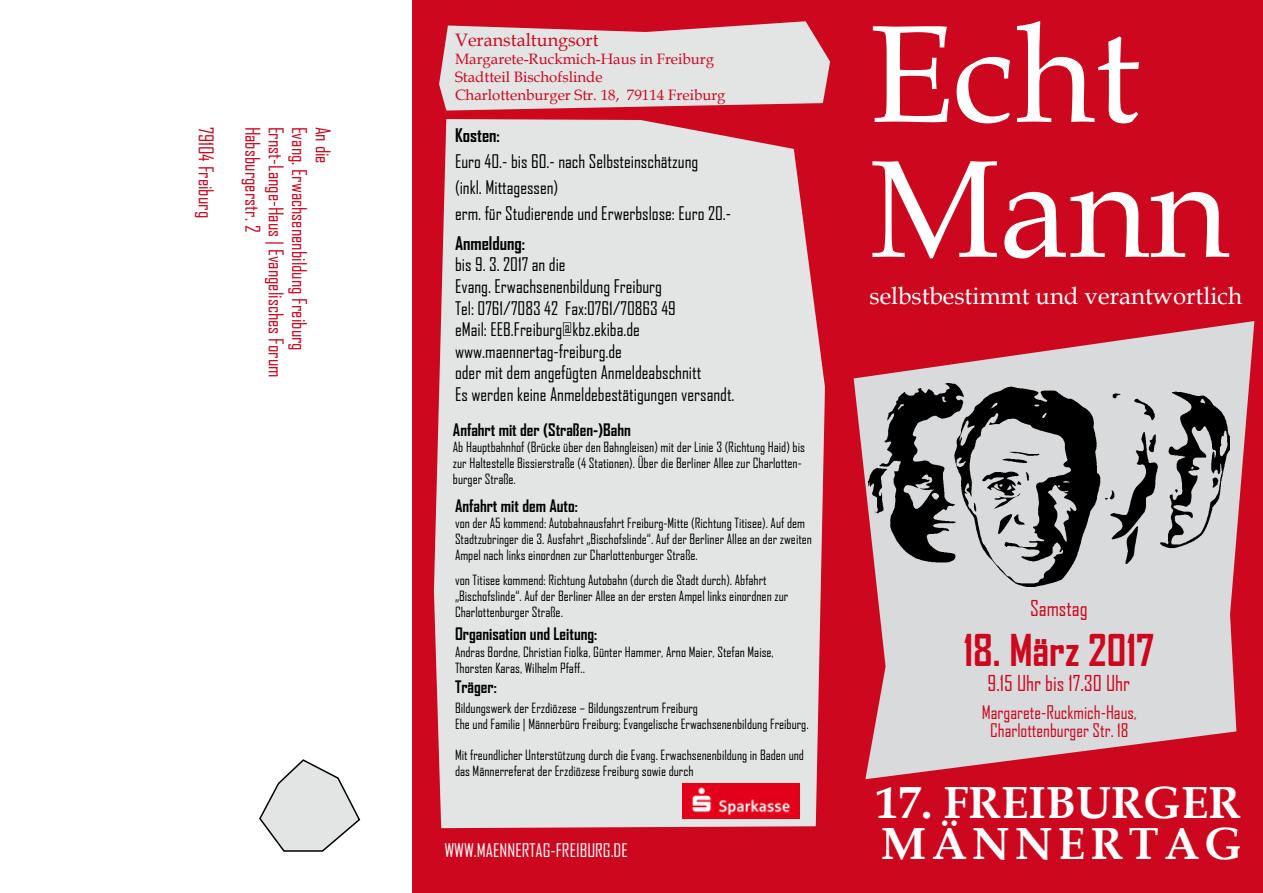
<style>
.page{position:relative;width:1263px;height:893px;background:#fff}
.page>*{position:absolute;margin:0;border:0;box-sizing:border-box;transform-origin:0 0}
.t1{font:138px/135px "Book Antiqua";color:#fff}
.t2{font:700 45px/41.2px "Book Antiqua";color:#fff}
.t3{font:700 42px "Agency FB";color:#cd071e}
.t4{font:24px "Book Antiqua";color:#fff}
.t5{font:21px "Agency FB";color:#cd071e}
.t6{font:19.5px "Agency FB";color:#cd071e}
.t7{font:18px/21.6px "Agency FB";color:#000}
.t8{font:18px/18px "Agency FB";color:#cd071e;text-align:center}
.t9{font:18px "Agency FB";color:#fff}
.t10{font:700 18px "Agency FB";color:#000}
.t11{font:18px "Book Antiqua";color:#cd071e}
.t12{font:700 16.5px "Agency FB";color:#000}
.t13{font:15px/18px "Book Antiqua";color:#cd071e}
.t14{font:13.5px/16.2px "Agency FB";color:#000}
</style>
<div class="page">
<div style="left:412px;top:0;width:851px;height:893px;background:#cd071e"></div>
<svg style="left:854px;top:321px;width:400px;height:458px;fill:#d9dadb"></svg>
<img style="left:868px;top:383px;width:362px;height:204px">
<div style="left:434px;top:119px;width:391px;height:709px;background:#e3e4e4"></div>
<svg style="left:439px;top:21px;width:391px;height:90px;background:#dfc3c7"></svg>
<img style="left:682px;top:783px;width:117px;height:36px">
<svg style="left:259px;top:759px;width:102px;height:93px"></svg>
<h3 class="t6" style="left:218px;top:126px;width:93px;rotate:90deg">79104 Freiburg</h3>
<h3 class="t6" style="left:265px;top:126px;width:107px;rotate:90deg">Habsburgerstr. 2</h3>
<h3 class="t6" style="left:288px;top:126px;width:252px;rotate:90deg">Ernst-Lange-Haus | Evangelisches Forum</h3>
<h3 class="t6" style="left:311px;top:126px;width:226px;rotate:90deg">Evang. Erwachsenenbildung Freiburg</h3>
<h3 class="t6" style="left:335px;top:126px;width:39px;rotate:90deg">An die</h3>
<h3 class="t11" style="left:455px;top:27px;width:145px">Veranstaltungsort</h3>
<p class="t13" style="left:455px;top:49px;width:272px">Margarete-Ruckmich-Haus in Freiburg<br>Stadtteil Bischofslinde<br>Charlottenburger Str. 18, 79114 Freiburg</p>
<h3 class="t10" style="left:455px;top:124px;width:46px">Kosten:</h3>
<h3 class="t7" style="left:455px;top:148px;width:278px;line-height:25.8px">Euro 40.- bis 60.- nach Selbsteinschätzung<br>(inkl. Mittagessen)<br>erm. für Studierende und Erwerbslose: Euro 20.-</h3>
<h3 class="t10" style="left:455px;top:232px;width:72px">Anmeldung:</h3>
<p class="t7" style="left:455px;top:254px;width:281px">bis 9. 3. 2017 an die<br>Evang. Erwachsenenbildung Freiburg<br>Tel: 0761/7083 42 Fax:0761/70863 49<br>eMail: EEB.Freiburg@kbz.ekiba.de www.maennertag-freiburg.de<br>oder mit dem angefügten Anmeldeabschnitt<br>Es werden keine Anmeldebestätigungen versandt.</p>
<p class="t12" style="left:453px;top:419px;width:180px">Anfahrt mit der (Straßen-)Bahn</p>
<p class="t14" style="left:453px;top:438px;width:354px">Ab Hauptbahnhof (Brücke über den Bahngleisen) mit der Linie 3 (Richtung Haid) bis zur Haltestelle Bissierstraße (4 Stationen). Über die Berliner Allee zur Charlotten&shy;burger Straße.</p>
<p class="t12" style="left:455px;top:495px;width:124px">Anfahrt mit dem Auto:</p>
<p class="t14" style="left:455px;top:514px;width:358px">von der A5 kommend: Autobahnausfahrt Freiburg-Mitte (Richtung Titisee). Auf dem<br>Stadtzubringer die 3. Ausfahrt „Bischofslinde“. Auf der Berliner Allee an der zweiten<br>Ampel nach links einordnen zur Charlottenburger Straße.</p>
<p class="t14" style="left:455px;top:572px;width:335px">von Titisee kommend: Richtung Autobahn (durch die Stadt durch). Abfahrt „Bischofslinde“. Auf der Berliner Allee an der ersten Ampel links einordnen zur<br>Charlottenburger Straße.</p>
<p class="t12" style="left:455px;top:624px;width:144px">Organisation und Leitung:</p>
<p class="t14" style="left:455px;top:643px;width:320px">Andras Bordne, Christian Fiolka, Günter Hammer, Arno Maier, Stefan Maise,<br>Thorsten Karas, Wilhelm Pfaff..</p>
<p class="t12" style="left:455px;top:676px;width:43px">Träger:</p>
<p class="t14" style="left:455px;top:700px;width:355px">Bildungswerk der Erzdiözese – Bildungszentrum Freiburg<br>Ehe und Familie | Männerbüro Freiburg; Evangelische Erwachsenenbildung Freiburg.</p>
<p class="t14" style="left:455px;top:747px;width:350px">Mit freundlicher Unterstützung durch die Evang. Erwachsenenbildung in Baden und das Männerreferat der Erzdiözese Freiburg sowie durch</p>
<h3 class="t9" style="left:444px;top:839px;width:79px">www.maennertag</h3>
<h3 class="t9" style="left:550px;top:839px;width:38px">-freiburg</h3>
<h3 class="t9" style="left:611px;top:839px;width:17px">.de</h3>
<h1 class="t1" style="left:869px;top:4px;width:362px">Echt<br>Mann</h1>
<h3 class="t4" style="left:870px;top:280px;width:374px">selbstbestimmt und verantwortlich</h3>
<h3 class="t5" style="left:1030px;top:595px;width:59px">Samstag</h3>
<h3 class="t3" style="left:963px;top:624px;width:192px">18. März 2017</h3>
<h3 class="t5" style="left:987px;top:671px;width:144px">9.15 Uhr bis 17.30 Uhr</h3>
<h3 class="t8" style="left:982px;top:702px;width:157px">Margarete-Ruckmich-Haus,<br>Charlottenburger Str. 18</h3>
<h2 class="t2" style="left:876px;top:782px;width:367px">17. FREIBURGER<br>MÄNNERTAG</h2>
</div>
